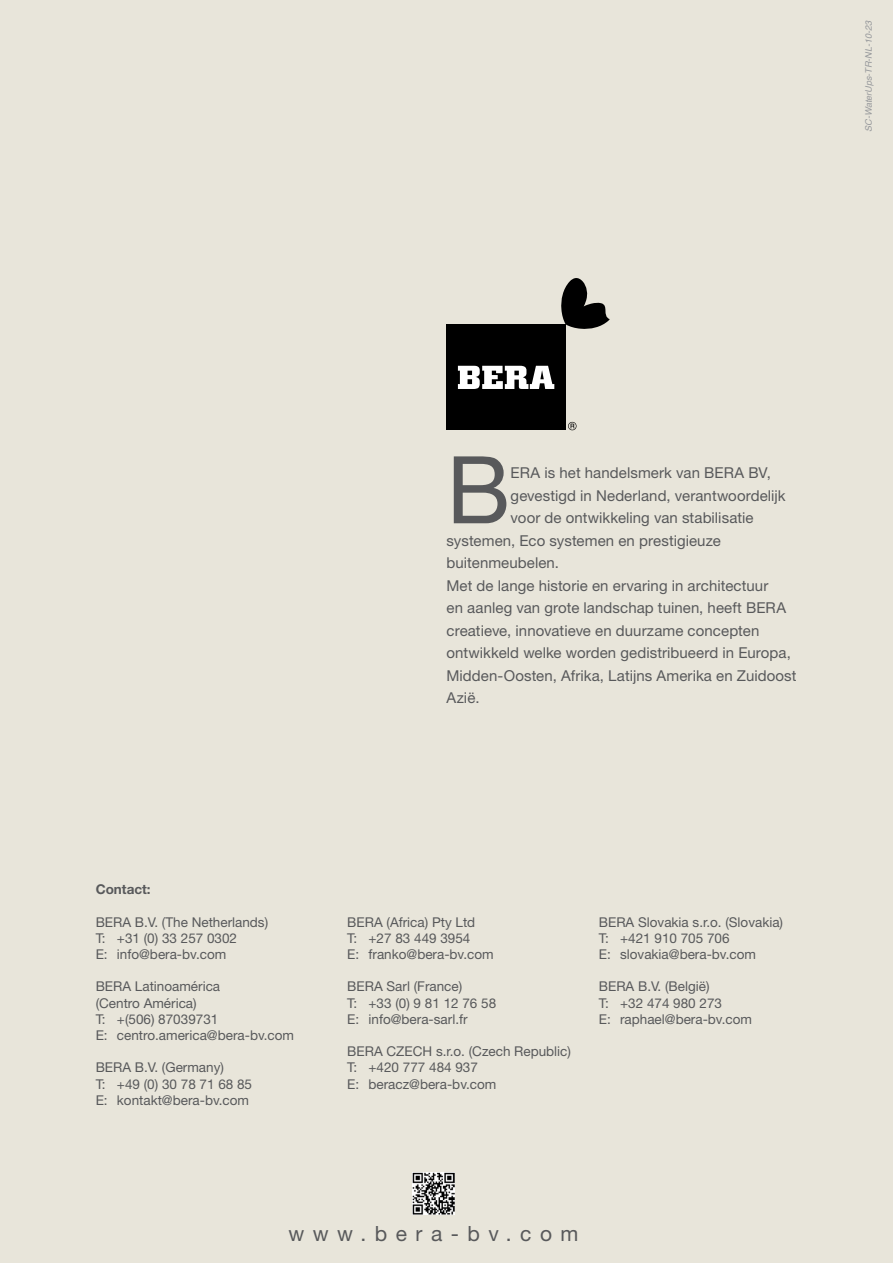
<style>
.page{position:relative;width:893px;height:1263px;background:#e8e5da}
.page>*{position:absolute;margin:0;border:0;box-sizing:border-box;transform-origin:0 0}
.t1{font:93.6px "Helvetica Neue LT Std";color:#58595b}
.t2{font:21px "Helvetica Neue LT Std";letter-spacing:.405em;color:#58595b}
.t3{font:15px "Helvetica Neue LT Std";letter-spacing:.005em;color:#58595b}
.t4{font:13.5px/16.2px "Helvetica Neue LT Std";color:#58595b}
.t5{font:700 13.5px "Helvetica Neue LT Std";color:#58595b}
.t6{font:italic 9px "Helvetica";color:#97999c}
</style>
<div class="page">
<div style="left:446px;top:324px;width:120px;height:106px;background:#000"></div>
<svg style="left:458px;top:366px;width:96px;height:23px"></svg>
<svg style="left:561px;top:278px;width:49px;height:51px"></svg>
<svg style="left:568px;top:422px;width:8px;height:8px"></svg>
<img style="left:412px;top:1172px;width:43px;height:43px">
<p class="t6" style="left:861px;top:132px;width:113px;rotate:-90deg">SC-WaterUps-TR-NL-10-23</p>
<h1 class="t1" style="left:446px;top:434px;width:66px">B</h1>
<p class="t3" style="left:511px;top:464px;width:262px">ERA is het handelsmerk van BERA BV,</p>
<p class="t3" style="left:511px;top:486px;width:276px">gevestigd in Nederland, verantwoordelijk</p>
<p class="t3" style="left:511px;top:509px;width:244px">voor de ontwikkeling van stabilisatie</p>
<p class="t3" style="left:446px;top:531px;width:276px">systemen, Eco systemen en prestigieuze</p>
<p class="t3" style="left:446px;top:554px;width:114px">buitenmeubelen.</p>
<p class="t3" style="left:446px;top:576px;width:323px">Met de lange historie en ervaring in architectuur</p>
<p class="t3" style="left:446px;top:599px;width:341px">en aanleg van grote landschap tuinen, heeft BERA</p>
<p class="t3" style="left:446px;top:621px;width:314px">creatieve, innovatieve en duurzame concepten</p>
<p class="t3" style="left:446px;top:644px;width:346px">ontwikkeld welke worden gedistribueerd in Europa,</p>
<p class="t3" style="left:446px;top:666px;width:351px">Midden-Oosten, Afrika, Latijns Amerika en Zuidoost</p>
<p class="t3" style="left:446px;top:689px;width:35px">Azië.</p>
<p class="t5" style="left:96px;top:881px;width:57px">Contact:</p>
<p class="t4" style="left:96px;top:913px;width:174px">BERA B.V. (The Netherlands)<br>T: +31 (0) 33 257 0302<br>E: info@bera-bv.com</p>
<p class="t4" style="left:96px;top:978px;width:200px">BERA Latinoamérica<br>(Centro América)<br>T: +(506) 87039731<br>E: centro.america@bera-bv.com</p>
<p class="t4" style="left:96px;top:1059px;width:158px">BERA B.V. (Germany)<br>T: +49 (0) 30 78 71 68 85<br>E: kontakt@bera-bv.com</p>
<p class="t4" style="left:347px;top:913px;width:148px">BERA (Africa) Pty Ltd<br>T: +27 83 449 3954<br>E: franko@bera-bv.com</p>
<p class="t4" style="left:347px;top:978px;width:150px">BERA Sarl (France)<br>T: +33 (0) 9 81 12 76 58<br>E: info@bera-sarl.fr</p>
<p class="t4" style="left:347px;top:1043px;width:225px">BERA CZECH s.r.o. (Czech Republic)<br>T: +420 777 484 937<br>E: beracz@bera-bv.com</p>
<p class="t4" style="left:599px;top:913px;width:186px">BERA Slovakia s.r.o. (Slovakia)<br>T: +421 910 705 706<br>E: slovakia@bera-bv.com</p>
<p class="t4" style="left:599px;top:978px;width:155px">BERA B.V. (België)<br>T: +32 474 980 273<br>E: raphael@bera-bv.com</p>
<h2 class="t2" style="left:288px;top:1221px;width:292px">www.bera-bv.com</h2>
</div>
